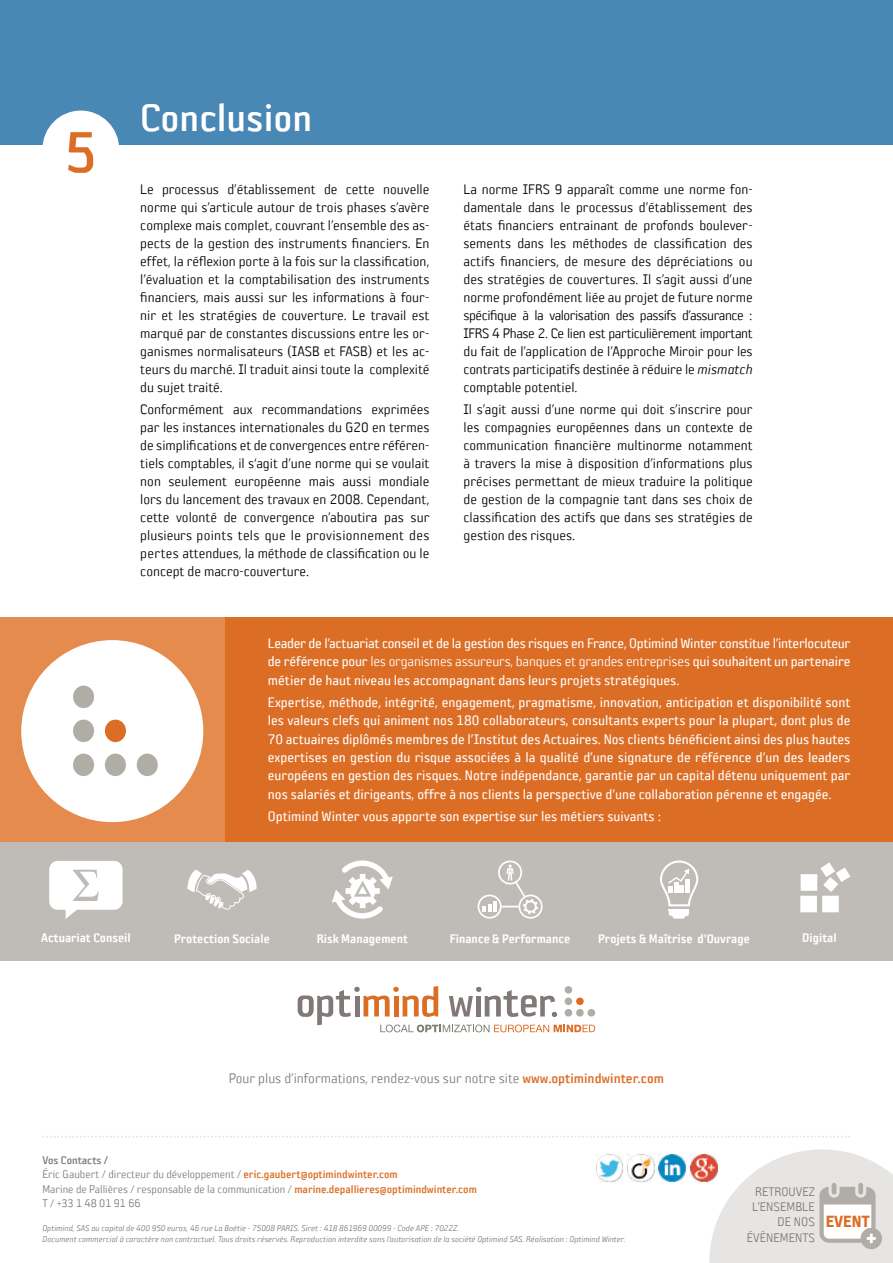
<style>
.page{position:relative;width:893px;height:1263px;background:#fff}
.page>*{position:absolute;margin:0;border:0;box-sizing:border-box;transform-origin:0 0}
.t1{font:62.85px "Sophisto C Gauge";color:#dc6d25}
.t2{font:42px "Sophisto C Gauge";color:#fff}
.t3{font:17.7px "Sophisto E Gauge";color:#dc6c24}
.t4{font:15px/18px "Sophisto A Gauge";color:#000;text-align:justify}
.t5{font:15px/18.3px "Sophisto B Gauge";color:#fff}
.t6{font:15px "Sophisto B Gauge";letter-spacing:-.02em;color:#fff}
.t7{font:15px "Sophisto A Gauge";letter-spacing:-.01em;color:#fff}
.t8{font:15px "Sophisto A Gauge";color:#817977}
.t9{font:13.5px "Sophisto D Gauge";color:#fff}
.t10{font:13.5px/15.3px "Sophisto A Gauge";color:#817977;text-align:right}
.t11{font:12px/14.4px "Sophisto A Gauge";color:#817977}
.t12{font:12px "Sophisto C Gauge";color:#817977}
.t13{font:italic 9px "Sophisto A Gauge";color:#817977}
.s1{font-style:italic}
.s2{font-family:"Sophisto B Gauge"}
.s3{font-family:"Sophisto C Gauge";color:#dc6d25}
</style>
<div class="page">
<div style="left:0;top:0;width:893px;height:145px;background:#4987b5"></div>
<div style="left:43px;top:111px;width:76px;height:76px;background:#fff;border-radius:50%"></div>
<div style="left:0;top:617px;width:225px;height:225px;background:#e48b4d"></div>
<div style="left:225px;top:617px;width:668px;height:225px;background:#dc6d25"></div>
<svg style="left:298px;top:986px;width:297px;height:46px"></svg>
<div style="left:21px;top:640px;width:182px;height:182px;background:#fff;border-radius:50%"></div>
<div style="left:73px;top:686px;width:21px;height:22px;background:#b0ada7;border-radius:50%"></div>
<div style="left:73px;top:720px;width:21px;height:22px;background:#b0ada7;border-radius:50%"></div>
<div style="left:73px;top:754px;width:21px;height:22px;background:#b0ada7;border-radius:50%"></div>
<div style="left:137px;top:754px;width:21px;height:22px;background:#b0ada7;border-radius:50%"></div>
<div style="left:105px;top:754px;width:21px;height:22px;background:#b0ada7;border-radius:50%"></div>
<div style="left:105px;top:720px;width:21px;height:22px;background:#dc6d25;border-radius:50%"></div>
<div style="left:0;top:842px;width:893px;height:119px;background:#bfbcb8"></div>
<svg style="left:49px;top:861px;width:74px;height:58px"></svg>
<svg style="left:660px;top:860px;width:38px;height:59px"></svg>
<svg style="left:800px;top:862px;width:50px;height:50px"></svg>
<svg style="left:478px;top:860px;width:65px;height:59px"></svg>
<hr style="left:493px;top:901px;width:4px;height:11px;background:#fff">
<svg style="left:332px;top:860px;width:61px;height:59px"></svg>
<svg style="left:187px;top:869px;width:70px;height:40px"></svg>
<svg style="left:42px;top:1136px;width:808px;height:1px"></svg>
<img style="left:658px;top:1153px;width:28px;height:29px">
<img style="left:596px;top:1154px;width:27px;height:28px">
<img style="left:627px;top:1154px;width:28px;height:28px">
<svg style="left:709px;top:1149px;width:184px;height:114px"></svg>
<img style="left:690px;top:1153px;width:28px;height:29px">
<h1 class="t1" style="left:65px;top:117px;width:34px">5</h1>
<h2 class="t2" style="left:140px;top:94px;width:173px">Conclusion</h2>
<p class="t4" style="left:140px;top:180px;width:291px">Le processus d’établissement de cette nouvelle norme qui s’articule autour de trois phases s’avère complexe mais complet, couvrant l’ensemble des as&shy;pects de la gestion des instruments financiers. En effet, la réflexion porte à la fois sur la classification, l’évaluation et la comptabilisation des instruments financiers, mais aussi sur les informations à four&shy;nir et les stratégies de couverture. Le travail est marqué par de constantes discussions entre les or&shy;ganismes normalisateurs (IASB et FASB) et les ac&shy;teurs du marché. Il traduit ainsi toute la complexité du sujet traité.</p>
<p class="t4" style="left:140px;top:400px;width:291px">Conformément aux recommandations exprimées par les instances internationales du G20 en termes de simplifications et de convergences entre référen&shy;tiels comptables, il s‘agit d’une norme qui se voulait non seulement européenne mais aussi mondiale lors du lancement des travaux en 2008. Cependant, cette volonté de convergence n’aboutira pas sur plusieurs points tels que le provisionnement des pertes attendues, la méthode de classification ou le concept de macro-couverture.</p>
<p class="t4" style="left:463px;top:180px;width:291px">La norme IFRS 9 apparaît comme une norme fon&shy;damentale dans le processus d’établissement des états financiers entrainant de profonds boulever&shy;sements dans les méthodes de classification des actifs financiers, de mesure des dépréciations ou des stratégies de couvertures. Il s’agit aussi d’une norme profondément liée au projet de future norme spécifique à la valorisation des passifs d’assurance :<br>IFRS 4 Phase 2. Ce lien est particulièrement important du fait de l’application de l’Approche Miroir pour les contrats participatifs destinée à réduire le <span class="s1">mismatch </span>comptable potentiel.</p>
<p class="t4" style="left:463px;top:400px;width:291px">Il s’agit aussi d’une norme qui doit s’inscrire pour les compagnies européennes dans un contexte de communication financière multinorme notamment à travers la mise à disposition d’informations plus précises permettant de mieux traduire la politique de gestion de la compagnie tant dans ses choix de classification des actifs que dans ses stratégies de gestion des risques.</p>
<p class="t6" style="left:268px;top:635px;width:584px">Leader de l’actuariat conseil et de la gestion des risques en France, Optimind Winter constitue l’interlocuteur</p>
<p class="t7" style="left:268px;top:653px;width:584px"><span class="s2">de référence pour</span> les organismes assureurs, banques et grandes entreprises <span class="s2">qui souhaitent un partenaire</span></p>
<p class="t5" style="left:268px;top:668px;width:584px;line-height:22.5px">métier de haut niveau les accompagnant dans leurs projets stratégiques.<br>Expertise, méthode, intégrité, engagement, pragmatisme, innovation, anticipation et disponibilité sont</p>
<p class="t5" style="left:268px;top:711px;width:584px;text-align:justify">les valeurs clefs qui animent nos 180 collaborateurs, consultants experts pour la plupart, dont plus de 70 actuaires diplômés membres de l’Institut des Actuaires. Nos clients bénéficient ainsi des plus hautes expertises en gestion du risque associées à la qualité d’une signature de référence d’un des leaders européens en gestion des risques. Notre indépendance, garantie par un capital détenu uniquement par nos salariés et dirigeants, offre à nos clients la perspective d’une collaboration pérenne et engagée.</p>
<p class="t5" style="left:268px;top:807px;width:395px">Optimind Winter vous apporte son expertise sur les métiers suivants :</p>
<p class="t9" style="left:41px;top:930px;width:91px">Actuariat Conseil</p>
<p class="t9" style="left:174px;top:931px;width:97px">Protection Sociale</p>
<p class="t9" style="left:317px;top:931px;width:93px">Risk Management</p>
<p class="t9" style="left:450px;top:931px;width:122px">Finance &amp; Performance</p>
<p class="t9" style="left:598px;top:931px;width:153px">Projets &amp; Maîtrise d'Ouvrage</p>
<p class="t9" style="left:802px;top:930px;width:36px">Digital</p>
<p class="t8" style="left:229px;top:1070px;width:437px">Pour plus d’informations, rendez-vous sur notre site <span class="s3">www.optimindwinter.com</span></p>
<p class="t12" style="left:42px;top:1153px;width:67px">Vos Contacts /</p>
<p class="t11" style="left:42px;top:1167px;width:436px">Éric Gaubert / directeur du développement / <span class="s3">eric.gaubert@optimindwinter.com<br></span>Marine de Pallières / responsable de la communication / <span class="s3">marine.depallieres@optimindwinter.com<br></span>T / +33 1 48 01 91 66</p>
<p class="t13" style="left:43px;top:1223px;width:418px">Optimind, SAS au capital de 400 950 euros, 46 rue La Boétie - 75008 PARIS. Siret : 418 861969 00099 - Code APE : 7022Z.</p>
<p class="t13" style="left:43px;top:1234px;width:584px">Document commercial à caractère non contractuel. Tous droits réservés. Reproduction interdite sans l’autorisation de la société Optimind SAS. Réalisation : Optimind Winter.</p>
<p class="t10" style="left:747px;top:1184px;width:70px">RETROUVEZ<br>L’ENSEMBLE<br>DE NOS<br>ÉVÈNEMENTS</p>
<p class="t3" style="left:826px;top:1211px;width:46px">EVENT</p>
</div>
